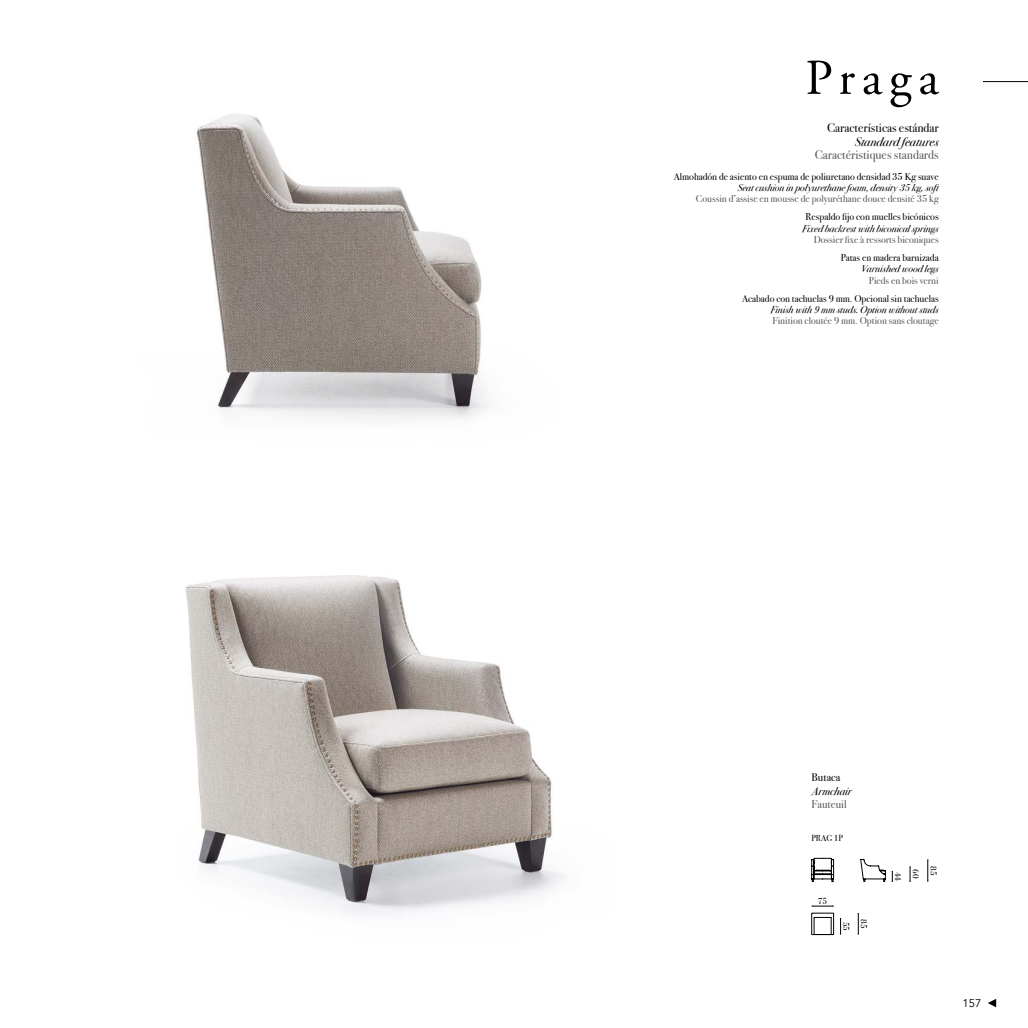
<style>
.page{position:relative;width:1028px;height:1028px;background:#fff}
.page>*{position:absolute;margin:0;border:0;box-sizing:border-box;transform-origin:0 0}
.t1{font:50px "Adobe Garamond Pro";letter-spacing:.14em;color:#000}
.t2{font:12.5px "Bodoni Svty Two ITCTT";color:#575756}
.t3{font:12.5px "Bodoni Svty Two ITCTT";color:#000}
.t4{font:italic 12.5px "Bodoni Svty Two ITCTT";color:#000}
.t5{font:italic 11.25px "Bodoni Svty Two ITCTT";color:#000}
.t6{font:11.25px "Bodoni Svty Two ITCTT";color:#575756}
.t7{font:11.25px "Bodoni Svty Two ITCTT";color:#000}
.t8{font:11.25px "Avenir";color:#000}
.t9{font:10px "Bodoni Svty Two ITCTT";color:#000}
.t10{font:10px "Bodoni Svty Two ITCTT";color:#575756}
.t11{font:italic 10px "Bodoni Svty Two ITCTT";color:#000}
.t12{font:8.75px "Bodoni Svty Two ITCTT";color:#000}
</style>
<div class="page">
<img style="left:185px;top:575px;width:380px;height:340px">
<img style="left:196px;top:114px;width:295px;height:305px">
<svg style="left:811px;top:905px;width:22px;height:1px"></svg>
<svg style="left:891px;top:871px;width:2px;height:11px"></svg>
<svg style="left:840px;top:918px;width:1px;height:16px"></svg>
<svg style="left:909px;top:866px;width:1px;height:16px"></svg>
<svg style="left:857px;top:913px;width:2px;height:21px"></svg>
<svg style="left:927px;top:859px;width:1px;height:22px"></svg>
<svg style="left:811px;top:858px;width:23px;height:24px"></svg>
<svg style="left:860px;top:859px;width:25px;height:22px"></svg>
<svg style="left:811px;top:912px;width:23px;height:22px"></svg>
<hr style="left:983px;top:81px;width:45px;height:1px;background:#000">
<svg style="left:988px;top:999px;width:8px;height:8px"></svg>
<h1 class="t1" style="left:805px;top:48px;width:135px">Praga</h1>
<p class="t3" style="left:827px;top:117px;width:113px">Características estándar</p>
<p class="t4" style="left:855px;top:130px;width:85px">Standard features</p>
<p class="t2" style="left:814px;top:145px;width:125px">Caractéristiques standards</p>
<p class="t9" style="left:674px;top:168px;width:266px">Almohadón de asiento en espuma de poliuretano densidad 35 Kg suave</p>
<p class="t11" style="left:737px;top:179px;width:202px">Seat cushion in polyurethane foam, density 35 kg, soft</p>
<p class="t10" style="left:696px;top:190px;width:244px">Coussin d’assise en mousse de polyuréthane douce densité 35 kg</p>
<p class="t9" style="left:805px;top:209px;width:134px">Respaldo fijo con muelles bicónicos</p>
<p class="t11" style="left:802px;top:219px;width:138px">Fixed backrest with biconical springs</p>
<p class="t10" style="left:813px;top:231px;width:126px">Dossier fixe à ressorts biconiques</p>
<p class="t9" style="left:840px;top:249px;width:99px">Patas en madera barnizada</p>
<p class="t11" style="left:861px;top:260px;width:79px">Varnished wood legs</p>
<p class="t10" style="left:869px;top:272px;width:71px">Pieds en bois verni</p>
<p class="t9" style="left:742px;top:290px;width:198px">Acabado con tachuelas 9 mm. Opcional sin tachuelas</p>
<p class="t11" style="left:770px;top:301px;width:170px">Finish with 9 mm studs. Option without studs</p>
<p class="t10" style="left:772px;top:313px;width:168px">Finition cloutée 9 mm. Option sans cloutage</p>
<p class="t7" style="left:811px;top:767px;width:30px">Butaca</p>
<p class="t5" style="left:811px;top:781px;width:42px">Armchair</p>
<p class="t6" style="left:811px;top:795px;width:37px">Fauteuil</p>
<p class="t12" style="left:811px;top:831px;width:33px">PRAG 1P</p>
<p class="t12" style="left:818px;top:893px;width:11px">75</p>
<p class="t12" style="left:853px;top:921px;width:11px;rotate:90deg">55</p>
<p class="t12" style="left:871px;top:919px;width:11px;rotate:90deg">85</p>
<p class="t12" style="left:905px;top:871px;width:11px;rotate:90deg">44</p>
<p class="t12" style="left:923px;top:869px;width:11px;rotate:90deg">60</p>
<p class="t12" style="left:940px;top:865px;width:11px;rotate:90deg">85</p>
<p class="t8" style="left:962px;top:996px;width:20px">157</p>
</div>
